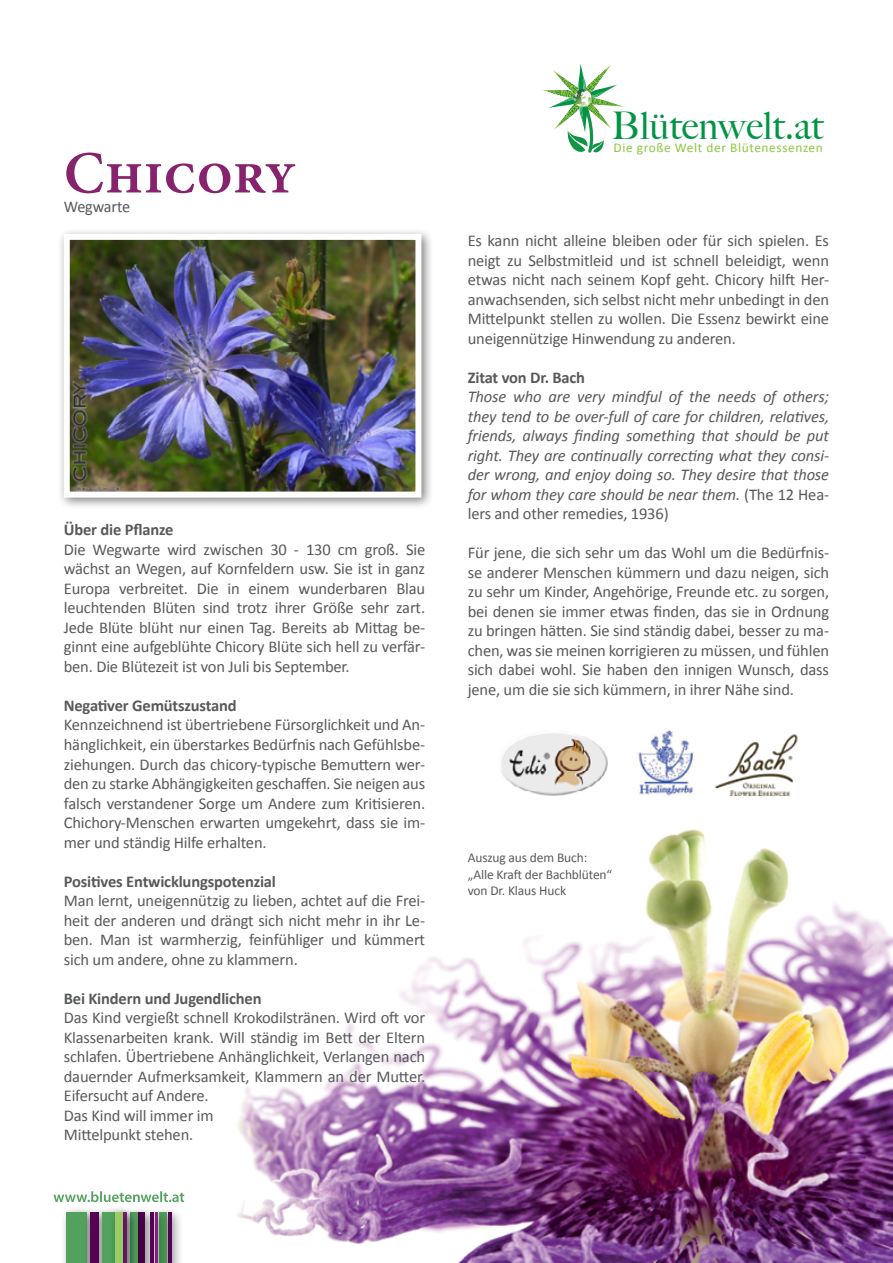
<style>
.page{position:relative;width:893px;height:1263px;background:#fff}
.page>*{position:absolute;margin:0;border:0;box-sizing:border-box;transform-origin:0 0}
.t1{font:600 60px "Minion Pro";color:#87226c}
.t2{font:500 38.1px "Big Caslon";color:#009444}
.t3{font:16.5px/19.5px "Calibri";letter-spacing:-.01em;color:#58595b;text-align:justify}
.t4{font:italic 16.5px/19.5px "Calibri";letter-spacing:-.01em;color:#58595b;text-align:justify}
.t5{font:700 16.5px "Calibri";letter-spacing:-.01em;color:#58595b}
.t6{font:13.5px/16.5px "Calibri";letter-spacing:-.01em;color:#58595b}
.t7{font:13.35px "Calibri";letter-spacing:.045em;color:#8dc63f}
.s1{font-style:normal}
</style>
<div class="page">
<img style="left:88px;top:829px;width:805px;height:434px">
<svg style="left:542px;top:64px;width:82px;height:89px"></svg>
<div style="left:60px;top:1206px;width:39px;height:57px;background:#000;opacity:.5"></div>
<div style="left:67px;top:1212px;width:20px;height:51px;background:#52a25e"></div>
<div style="left:83px;top:1206px;width:27px;height:57px;background:#000;opacity:.5"></div>
<div style="left:90px;top:1212px;width:8px;height:51px;background:#570054"></div>
<div style="left:123px;top:1206px;width:27px;height:57px;background:#000;opacity:.5"></div>
<div style="left:144px;top:1206px;width:22px;height:57px;background:#000;opacity:.5"></div>
<div style="left:95px;top:1206px;width:40px;height:57px;background:#000;opacity:.5"></div>
<div style="left:102px;top:1212px;width:21px;height:51px;background:#52a25e"></div>
<div style="left:161px;top:1206px;width:23px;height:57px;background:#000;opacity:.5"></div>
<hr style="left:168px;top:1212px;width:3px;height:51px;background:#570054">
<div style="left:149px;top:1206px;width:21px;height:57px;background:#000;opacity:.5"></div>
<hr style="left:156px;top:1212px;width:2px;height:51px;background:#851f83">
<div style="left:116px;top:1206px;width:24px;height:57px;background:#000;opacity:.5"></div>
<div style="left:109px;top:1206px;width:27px;height:57px;background:#000;opacity:.5"></div>
<div style="left:115px;top:1212px;width:8px;height:51px;background:#99cc63"></div>
<svg style="left:53px;top:1191px;width:131px;height:11px"></svg>
<img style="left:637px;top:729px;width:57px;height:67px">
<img style="left:715px;top:734px;width:83px;height:63px">
<img style="left:501px;top:733px;width:107px;height:63px">
<div style="left:57px;top:228px;width:377px;height:282px;background:#000;opacity:.5"></div>
<img style="left:71px;top:241px;width:343px;height:250px">
<div style="left:64px;top:234px;width:357px;height:264px;border:6px solid #fff"></div>
<h1 class="t1" style="left:64px;top:132px;width:234px">Chicory</h1>
<p class="t3" style="left:64px;top:197px;width:68px">Wegwarte</p>
<p class="t5" style="left:64px;top:519px;width:111px">Über die Pflanze</p>
<p class="t3" style="left:64px;top:540px;width:363px">Die Wegwarte wird zwischen 30 - 130 cm groß. Sie wächst an Wegen, auf Kornfeldern usw. Sie ist in ganz Europa verbreitet. Die in einem wunderbaren Blau leuchtenden Blüten sind trotz ihrer Größe sehr zart.<br>Jede Blüte blüht nur einen Tag. Bereits ab Mittag be&shy;ginnt eine aufgeblühte Chicory Blüte sich hell zu verfär&shy;ben. Die Blütezeit ist von Juli bis September.</p>
<p class="t5" style="left:64px;top:695px;width:174px">Negativer Gemütszustand</p>
<p class="t3" style="left:64px;top:715px;width:363px">Kennzeichnend ist übertriebene Fürsorglichkeit und An&shy;hänglichkeit, ein überstarkes Bedürfnis nach Gefühlsbe&shy;ziehungen. Durch das chicory-typische Bemuttern wer&shy;den zu starke Abhängigkeiten geschaffen. Sie neigen aus falsch verstandener Sorge um Andere zum Kritisieren.<br>Chichory-Menschen erwarten umgekehrt, dass sie im&shy;mer und ständig Hilfe erhalten.</p>
<p class="t5" style="left:64px;top:870px;width:214px">Positives Entwicklungspotenzial</p>
<p class="t3" style="left:64px;top:891px;width:363px">Man lernt, uneigennützig zu lieben, achtet auf die Frei&shy;heit der anderen und drängt sich nicht mehr in ihr Le&shy;ben. Man ist warmherzig, feinfühliger und kümmert sich um andere, ohne zu klammern.</p>
<p class="t5" style="left:64px;top:987px;width:199px">Bei Kindern und Jugendlichen</p>
<p class="t3" style="left:64px;top:1008px;width:363px;text-align:left">Das Kind vergießt schnell Krokodilstränen. Wird oft vor Klassenarbeiten krank. Will ständig im Bett der Eltern schlafen. Übertriebene Anhänglichkeit, Verlangen nach dauernder Aufmerksamkeit, Klammern an der Mutter.<br>Eifersucht auf Andere.<br>Das Kind will immer im<br>Mittelpunkt stehen.</p>
<h2 class="t2" style="left:612px;top:103px;width:213px">Blütenwelt.at</h2>
<p class="t7" style="left:614px;top:140px;width:211px">Die große Welt der Blütenessenzen</p>
<p class="t3" style="left:468px;top:231px;width:363px">Es kann nicht alleine bleiben oder für sich spielen. Es neigt zu Selbstmitleid und ist schnell beleidigt, wenn etwas nicht nach seinem Kopf geht. Chicory hilft Her&shy;anwachsenden, sich selbst nicht mehr unbedingt in den Mittelpunkt stellen zu wollen. Die Essenz bewirkt eine uneigennützige Hinwendung zu anderen.</p>
<p class="t5" style="left:468px;top:367px;width:119px">Zitat von Dr. Bach</p>
<p class="t4" style="left:468px;top:387px;width:363px">Those who are very mindful of the needs of others; they tend to be over-full of care for children, relatives, friends, always finding something that should be put right. They are continually correcting what they consi&shy;der wrong, and enjoy doing so. They desire that those for whom they care should be near them. <span class="s1">(The 12 Hea&shy;lers and other remedies, 1936)</span></p>
<p class="t3" style="left:468px;top:543px;width:363px">Für jene, die sich sehr um das Wohl um die Bedürfnis&shy;se anderer Menschen kümmern und dazu neigen, sich zu sehr um Kinder, Angehörige, Freunde etc. zu sorgen, bei denen sie immer etwas finden, das sie in Ordnung zu bringen hätten. Sie sind ständig dabei, besser zu ma&shy;chen, was sie meinen korrigieren zu müssen, und fühlen sich dabei wohl. Sie haben den innigen Wunsch, dass jene, um die sie sich kümmern, in ihrer Nähe sind.</p>
<p class="t6" style="left:468px;top:850px;width:146px">Auszug aus dem Buch: „Alle Kraft der Bachblüten“ von Dr. Klaus Huck</p>
</div>
